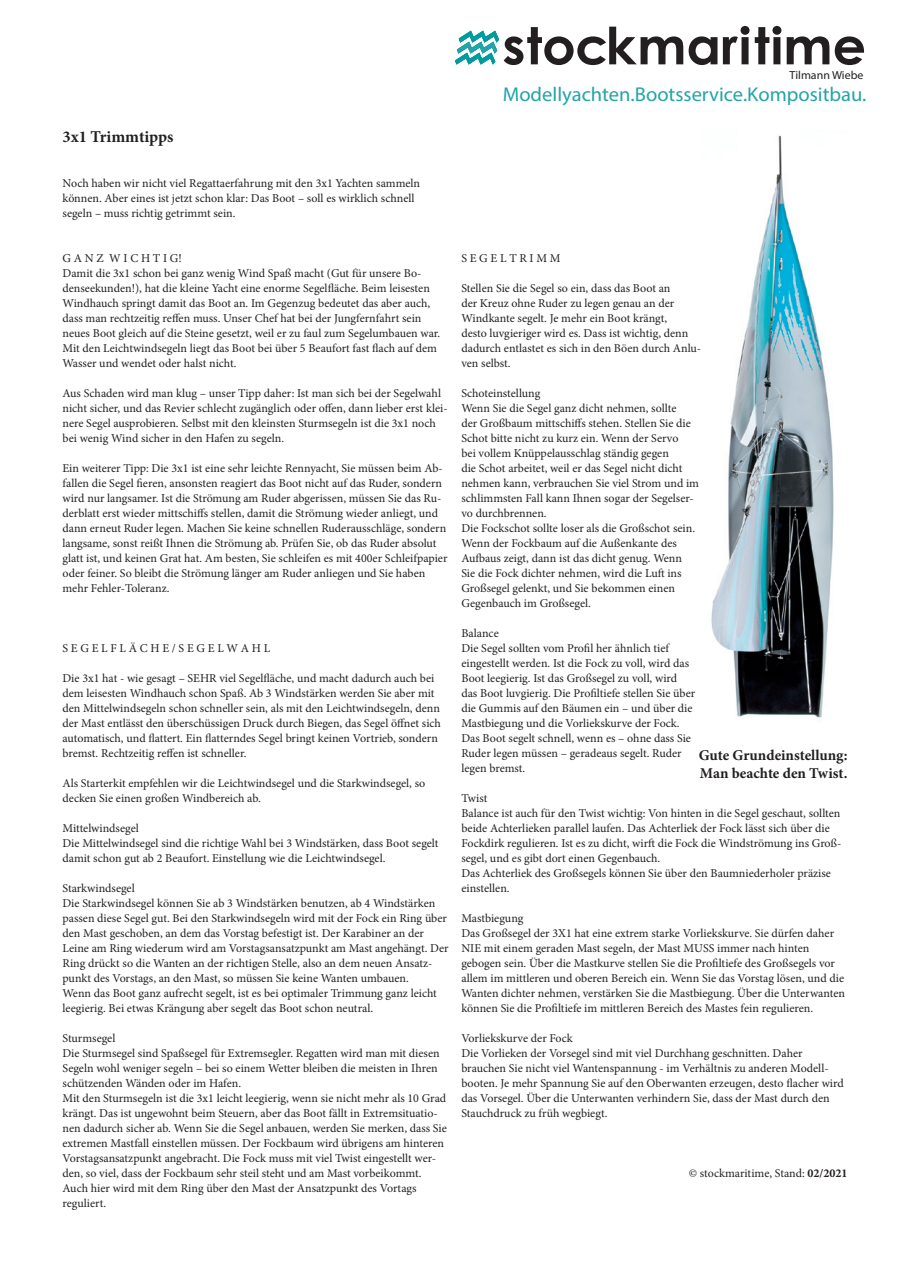
<style>
.page{position:relative;width:910px;height:1272px;background:#fff}
.page>*{position:absolute;margin:0;border:0;box-sizing:border-box;transform-origin:0 0}
.t1{font:20.1px "Myriad Pro";color:#23a4a9}
.t2{font:700 16.5px "Minion Pro";color:#231f20}
.t3{font:700 15px/18px "Minion Pro";letter-spacing:-.005em;color:#231f20}
.t4{font:12px/15px "Minion Pro";color:#231f20}
.t5{font:11.7px "Myriad Pro";color:#231f20}
.s1{font-weight:700}
</style>
<div class="page">
<img style="left:711px;top:135px;width:123px;height:583px">
<svg style="left:455px;top:27px;width:228px;height:38px"></svg>
<svg style="left:689px;top:36px;width:28px;height:29px"></svg>
<svg style="left:723px;top:26px;width:26px;height:38px"></svg>
<svg style="left:755px;top:26px;width:26px;height:38px"></svg>
<svg style="left:787px;top:36px;width:42px;height:28px"></svg>
<svg style="left:835px;top:36px;width:29px;height:29px"></svg>
<h2 class="t2" style="left:63px;top:125px;width:113px">3x1 Trimmtipps</h2>
<p class="t4" style="left:63px;top:175px;width:359px">Noch haben wir nicht viel Regattaerfahrung mit den 3x1 Yachten sammeln können. Aber eines ist jetzt schon klar: Das Boot – soll es wirklich schnell segeln – muss richtig getrimmt sein.</p>
<p class="t4" style="left:63px;top:250px;width:379px">G A N Z W I C H T I G!<br>Damit die 3x1 schon bei ganz wenig Wind Spaß macht (Gut für unsere Bo&shy;denseekunden!), hat die kleine Yacht eine enorme Segelfläche. Beim leisesten Windhauch springt damit das Boot an. Im Gegenzug bedeutet das aber auch, dass man rechtzeitig reffen muss. Unser Chef hat bei der Jungfernfahrt sein neues Boot gleich auf die Steine gesetzt, weil er zu faul zum Segelumbauen war.<br>Mit den Leichtwindsegeln liegt das Boot bei über 5 Beaufort fast flach auf dem Wasser und wendet oder halst nicht.</p>
<p class="t4" style="left:63px;top:385px;width:387px">Aus Schaden wird man klug – unser Tipp daher: Ist man sich bei der Segelwahl nicht sicher, und das Revier schlecht zugänglich oder offen, dann lieber erst klei&shy;nere Segel ausprobieren. Selbst mit den kleinsten Sturmsegeln ist die 3x1 noch bei wenig Wind sicher in den Hafen zu segeln.</p>
<p class="t4" style="left:63px;top:460px;width:386px">Ein weiterer Tipp: Die 3x1 ist eine sehr leichte Rennyacht, Sie müssen beim Ab&shy;fallen die Segel fieren, ansonsten reagiert das Boot nicht auf das Ruder, sondern wird nur langsamer. Ist die Strömung am Ruder abgerissen, müssen Sie das Ru&shy;derblatt erst wieder mittschiffs stellen, damit die Strömung wieder anliegt, und dann erneut Ruder legen. Machen Sie keine schnellen Ruderausschläge, sondern langsame, sonst reißt Ihnen die Strömung ab. Prüfen Sie, ob das Ruder absolut glatt ist, und keinen Grat hat. Am besten, Sie schleifen es mit 400er Schleifpapier oder feiner. So bleibt die Strömung länger am Ruder anliegen und Sie haben mehr Fehler-Toleranz.</p>
<p class="t4" style="left:63px;top:640px;width:209px">S E G E L F L Ä C H E / S E G E L W A H L</p>
<p class="t4" style="left:63px;top:670px;width:380px">Die 3x1 hat - wie gesagt – SEHR viel Segelfläche, und macht dadurch auch bei dem leisesten Windhauch schon Spaß. Ab 3 Windstärken werden Sie aber mit den Mittelwindsegeln schon schneller sein, als mit den Leichtwindsegeln, denn der Mast entlässt den überschüssigen Druck durch Biegen, das Segel öffnet sich automatisch, und flattert. Ein flatterndes Segel bringt keinen Vortrieb, sondern bremst. Rechtzeitig reffen ist schneller.</p>
<p class="t4" style="left:63px;top:775px;width:364px">Als Starterkit empfehlen wir die Leichtwindsegel und die Starkwindsegel, so decken Sie einen großen Windbereich ab.</p>
<p class="t4" style="left:63px;top:820px;width:377px">Mittelwindsegel<br>Die Mittelwindsegel sind die richtige Wahl bei 3 Windstärken, dass Boot segelt damit schon gut ab 2 Beaufort. Einstellung wie die Leichtwindsegel.</p>
<p class="t4" style="left:63px;top:880px;width:388px">Starkwindsegel<br>Die Starkwindsegel können Sie ab 3 Windstärken benutzen, ab 4 Windstärken passen diese Segel gut. Bei den Starkwindsegeln wird mit der Fock ein Ring über den Mast geschoben, an dem das Vorstag befestigt ist. Der Karabiner an der Leine am Ring wiederum wird am Vorstagsansatzpunkt am Mast angehängt. Der Ring drückt so die Wanten an der richtigen Stelle, also an dem neuen Ansatz&shy;punkt des Vorstags, an den Mast, so müssen Sie keine Wanten umbauen.<br>Wenn das Boot ganz aufrecht segelt, ist es bei optimaler Trimmung ganz leicht leegierig. Bei etwas Krängung aber segelt das Boot schon neutral.</p>
<p class="t4" style="left:63px;top:1030px;width:386px">Sturmsegel<br>Die Sturmsegel sind Spaßsegel für Extremsegler. Regatten wird man mit diesen Segeln wohl weniger segeln – bei so einem Wetter bleiben die meisten in Ihren schützenden Wänden oder im Hafen.<br>Mit den Sturmsegeln ist die 3x1 leicht leegierig, wenn sie nicht mehr als 10 Grad krängt. Das ist ungewohnt beim Steuern, aber das Boot fällt in Extremsituatio&shy;nen dadurch sicher ab. Wenn Sie die Segel anbauen, werden Sie merken, dass Sie extremen Mastfall einstellen müssen. Der Fockbaum wird übrigens am hinteren Vorstagsansatzpunkt angebracht. Die Fock muss mit viel Twist eingestellt wer&shy;den, so viel, dass der Fockbaum sehr steil steht und am Mast vorbeikommt.<br>Auch hier wird mit dem Ring über den Mast der Ansatzpunkt des Vortags reguliert.</p>
<p class="t5" style="left:790px;top:68px;width:75px">Tilmann Wiebe</p>
<h1 class="t1" style="left:503px;top:82px;width:365px">Modellyachten.Bootsservice.Kompositbau.</h1>
<p class="t4" style="left:461px;top:250px;width:101px">S E G E L T R I M M</p>
<p class="t4" style="left:461px;top:280px;width:241px">Stellen Sie die Segel so ein, dass das Boot an<br>der Kreuz ohne Ruder zu legen genau an der Windkante segelt. Je mehr ein Boot krängt,<br>desto luvgieriger wird es. Dass ist wichtig, denn dadurch entlastet es sich in den Böen durch Anlu&shy;ven selbst.</p>
<p class="t4" style="left:461px;top:385px;width:239px">Schoteinstellung<br>Wenn Sie die Segel ganz dicht nehmen, sollte<br>der Großbaum mittschiffs stehen. Stellen Sie die Schot bitte nicht zu kurz ein. Wenn der Servo<br>bei vollem Knüppelausschlag ständig gegen<br>die Schot arbeitet, weil er das Segel nicht dicht nehmen kann, verbrauchen Sie viel Strom und im schlimmsten Fall kann Ihnen sogar der Segelser&shy;vo durchbrennen.<br>Die Fockschot sollte loser als die Großschot sein.<br>Wenn der Fockbaum auf die Außenkante des Aufbaus zeigt, dann ist das dicht genug. Wenn<br>Sie die Fock dichter nehmen, wird die Luft ins Großsegel gelenkt, und Sie bekommen einen Gegenbauch im Großsegel.</p>
<p class="t4" style="left:461px;top:625px;width:235px">Balance<br>Die Segel sollten vom Profil her ähnlich tief eingestellt werden. Ist die Fock zu voll, wird das Boot leegierig. Ist das Großsegel zu voll, wird das Boot luvgierig. Die Profiltiefe stellen Sie über die Gummis auf den Bäumen ein – und über die Mastbiegung und die Vorliekskurve der Fock.<br>Das Boot segelt schnell, wenn es – ohne dass Sie Ruder legen müssen – geradeaus segelt. Ruder legen bremst.</p>
<p class="t4" style="left:461px;top:790px;width:382px">Twist<br>Balance ist auch für den Twist wichtig: Von hinten in die Segel geschaut, sollten beide Achterlieken parallel laufen. Das Achterliek der Fock lässt sich über die Fockdirk regulieren. Ist es zu dicht, wirft die Fock die Windströmung ins Groß&shy;segel, und es gibt dort einen Gegenbauch.<br>Das Achterliek des Großsegels können Sie über den Baumniederholer präzise einstellen.</p>
<p class="t4" style="left:461px;top:910px;width:385px">Mastbiegung<br>Das Großsegel der 3X1 hat eine extrem starke Vorliekskurve. Sie dürfen daher NIE mit einem geraden Mast segeln, der Mast MUSS immer nach hinten gebogen sein. Über die Mastkurve stellen Sie die Profiltiefe des Großsegels vor allem im mittleren und oberen Bereich ein. Wenn Sie das Vorstag lösen, und die Wanten dichter nehmen, verstärken Sie die Mastbiegung. Über die Unterwanten können Sie die Profiltiefe im mittleren Bereich des Mastes fein regulieren.</p>
<p class="t4" style="left:461px;top:1030px;width:384px">Vorliekskurve der Fock<br>Die Vorlieken der Vorsegel sind mit viel Durchhang geschnitten. Daher brauchen Sie nicht viel Wantenspannung - im Verhältnis zu anderen Modell&shy;booten. Je mehr Spannung Sie auf den Oberwanten erzeugen, desto flacher wird das Vorsegel. Über die Unterwanten verhindern Sie, dass der Mast durch den Stauchdruck zu früh wegbiegt.</p>
<p class="t3" style="left:699px;top:745px;width:150px">Gute Grundeinstellung:<br>Man beachte den Twist.</p>
<p class="t4" style="left:689px;top:1165px;width:160px">© stockmaritime, Stand: <span class="s1">02/2021</span></p>
</div>
